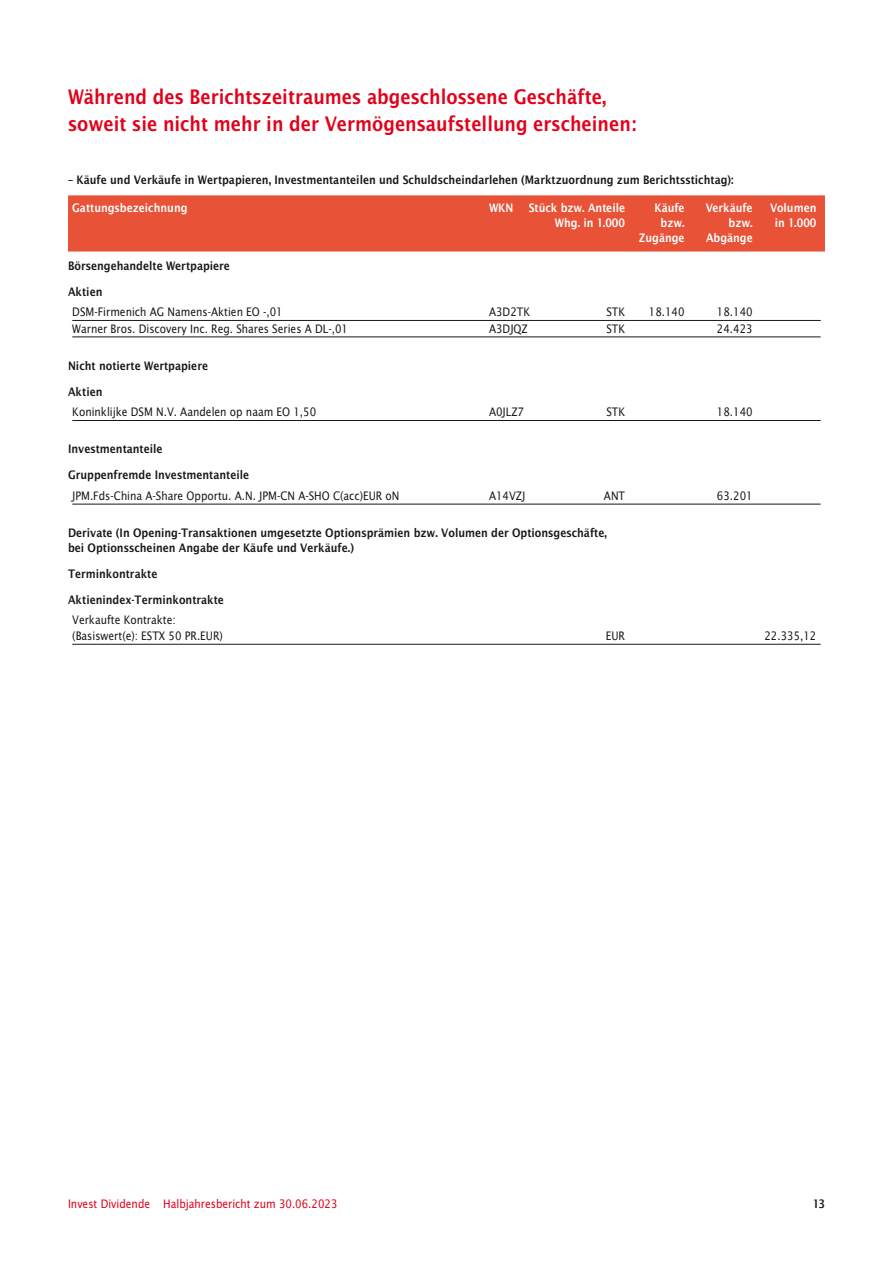
<style>
.page{position:relative;width:893px;height:1263px;background:#fff}
.page>*{position:absolute;margin:0;border:0;box-sizing:border-box;transform-origin:0 0}
.t1{font:700 21.75px "Lucida Sans Nar EF Dem";color:#e2001a}
.t2{font:700 12.75px/26px "Lucida Sans Nar EF Dem";color:#1a171c}
.t3{font:12.75px/16.5px "Lucida Sans Narrow EF";color:#1a171c}
.t4{font:700 12.75px "Lucida Sans Nar EF Dem";color:#fff}
.t5{font:12.75px "Lucida Sans Narrow EF";color:#e2001a}
</style>
<div class="page">
<div style="left:68px;top:195px;width:757px;height:32px;background:#e85237"></div>
<div style="left:68px;top:220px;width:757px;height:32px;background:#e85237"></div>
<hr style="left:72px;top:320px;width:749px;height:1px;background:#1a171c">
<hr style="left:72px;top:337px;width:749px;height:1px;background:#1a171c">
<hr style="left:72px;top:420px;width:749px;height:1px;background:#1a171c">
<hr style="left:72px;top:504px;width:749px;height:1px;background:#1a171c">
<hr style="left:72px;top:644px;width:749px;height:1px;background:#1a171c">
<h1 class="t1" style="left:68px;top:86px;width:540px">Während des Berichtszeitraumes abgeschlossene Geschäfte,</h1>
<h1 class="t1" style="left:68px;top:112px;width:570px">soweit sie nicht mehr in der Vermögensaufstellung erscheinen:</h1>
<p class="t2" style="left:68px;top:167px;width:667px">– Käufe und Verkäufe in Wertpapieren, Investmentanteilen und Schuldscheindarlehen (Marktzuordnung zum Berichtsstichtag):</p>
<p class="t4" style="left:72px;top:201px;width:117px">Gattungsbezeichnung</p>
<p class="t4" style="left:489px;top:201px;width:138px">WKN Stück bzw. Anteile</p>
<p class="t4" style="left:654px;top:201px;width:32px">Käufe</p>
<p class="t4" style="left:706px;top:201px;width:48px">Verkäufe</p>
<p class="t4" style="left:770px;top:201px;width:48px">Volumen</p>
<p class="t4" style="left:555px;top:216px;width:72px">Whg. in 1.000</p>
<p class="t4" style="left:661px;top:216px;width:26px">bzw.</p>
<p class="t4" style="left:729px;top:216px;width:26px">bzw.</p>
<p class="t4" style="left:775px;top:216px;width:43px">in 1.000</p>
<p class="t4" style="left:639px;top:231px;width:47px">Zugänge</p>
<p class="t4" style="left:706px;top:231px;width:48px">Abgänge</p>
<p class="t2" style="left:68px;top:253px;width:163px">Börsengehandelte Wertpapiere<br>Aktien</p>
<p class="t3" style="left:72px;top:304px;width:212px">DSM-Firmenich AG Namens-Aktien EO -,01</p>
<p class="t3" style="left:489px;top:304px;width:43px">A3D2TK</p>
<p class="t3" style="left:606px;top:304px;width:20px">STK</p>
<p class="t3" style="left:649px;top:304px;width:37px">18.140</p>
<p class="t3" style="left:717px;top:304px;width:37px">18.140</p>
<p class="t3" style="left:72px;top:320px;width:277px">Warner Bros. Discovery Inc. Reg. Shares Series A DL-,01</p>
<p class="t3" style="left:489px;top:320px;width:40px">A3DJQZ</p>
<p class="t3" style="left:606px;top:320px;width:20px">STK</p>
<p class="t3" style="left:717px;top:320px;width:37px">24.423</p>
<p class="t2" style="left:68px;top:353px;width:141px">Nicht notierte Wertpapiere<br>Aktien</p>
<p class="t3" style="left:72px;top:404px;width:245px">Koninklijke DSM N.V. Aandelen op naam EO 1,50</p>
<p class="t3" style="left:489px;top:404px;width:37px">A0JLZ7</p>
<p class="t3" style="left:606px;top:404px;width:20px">STK</p>
<p class="t3" style="left:717px;top:404px;width:37px">18.140</p>
<p class="t2" style="left:68px;top:436px;width:183px">Investmentanteile<br>Gruppenfremde Investmentanteile</p>
<p class="t3" style="left:72px;top:488px;width:329px">JPM.Fds-China A-Share Opportu. A.N. JPM-CN A-SHO C(acc)EUR oN</p>
<p class="t3" style="left:489px;top:488px;width:38px">A14VZJ</p>
<p class="t3" style="left:604px;top:488px;width:23px">ANT</p>
<p class="t3" style="left:717px;top:488px;width:37px">63.201</p>
<p class="t2" style="left:68px;top:525px;width:540px;line-height:15.3px">Derivate (In Opening-Transaktionen umgesetzte Optionsprämien bzw. Volumen der Optionsgeschäfte, bei Optionsscheinen Angabe der Käufe und Verkäufe.)</p>
<p class="t2" style="left:68px;top:561px;width:157px">Terminkontrakte<br>Aktienindex-Terminkontrakte</p>
<p class="t3" style="left:72px;top:611px;width:152px">Verkaufte Kontrakte: (Basiswert(e): ESTX 50 PR.EUR)</p>
<p class="t3" style="left:606px;top:628px;width:21px">EUR</p>
<p class="t3" style="left:764px;top:628px;width:54px">22.335,12</p>
<p class="t5" style="left:68px;top:1197px;width:271px">Invest Dividende Halbjahresbericht zum 30.06.2023</p>
<p class="t2" style="left:813px;top:1190px;width:14px">13</p>
</div>
